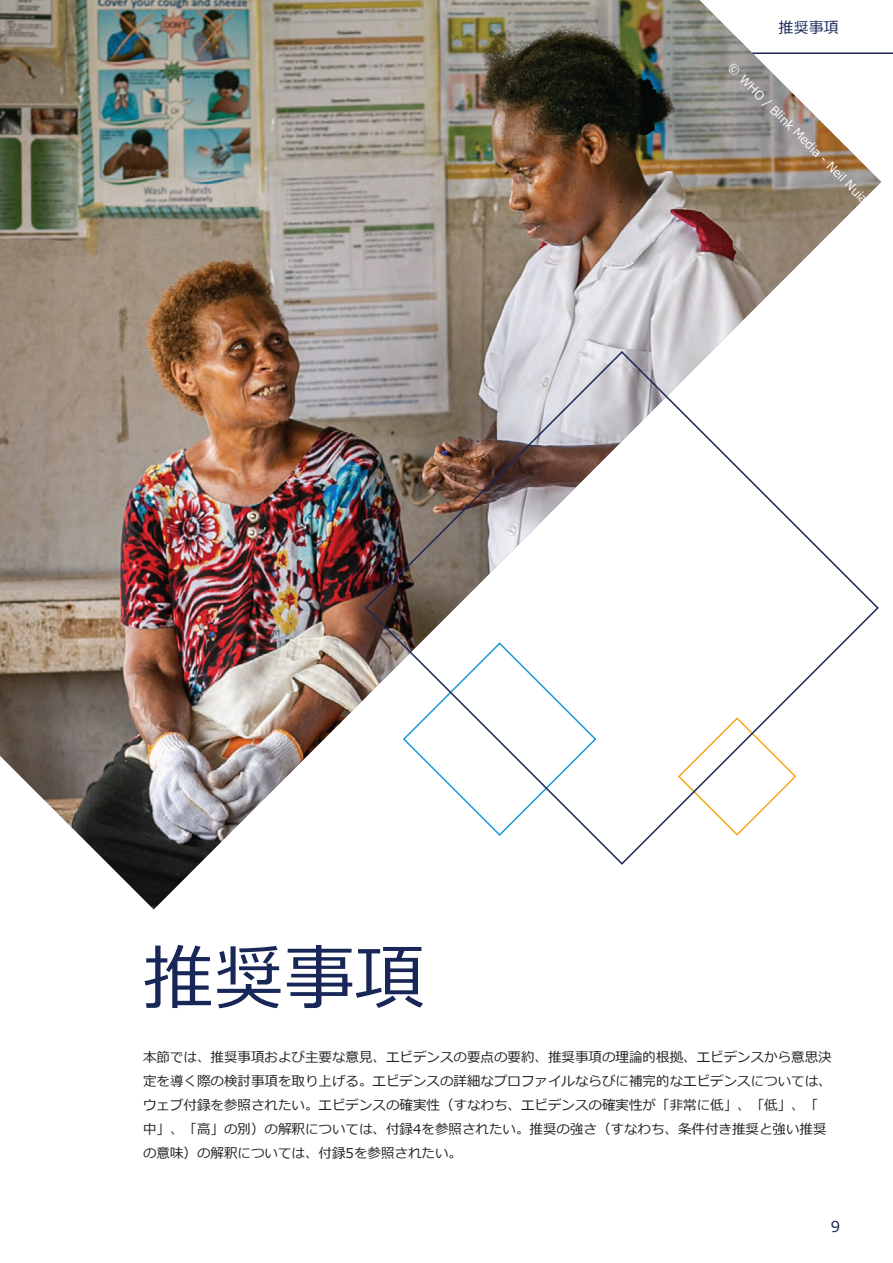
<style>
.page{position:relative;width:893px;height:1263px;background:#fff}
.page>*{position:absolute;margin:0;border:0;box-sizing:border-box;transform-origin:0 0}
._60_Bold_Left{font:70.5px "Meiryo";color:#182757}
.t1{font:15px "Meiryo";color:#182757}
._15_Bold_Left{font:13.5px/24px "Meiryo";color:#231f20}
._11_16_Reg_JU_Left{font:12px "Meiryo";color:#fff}
</style>
<div class="page">
<hr style="left:719px;top:53px;width:174px;height:1px;background:#182757">
<img style="left:0;top:0;width:881px;height:909px">
<svg style="left:364px;top:350px;width:516px;height:516px"></svg>
<p class="_60_Bold_Left" style="left:143px;top:929px;width:284px">推奨事項</p>
<p class="t1" style="left:778px;top:17px;width:62px">推奨事項</p>
<p class="_11_16_Reg_JU_Left" style="left:736px;top:59px;width:193px;rotate:45deg">© WHO / Blink Media - Neil Nuia</p>
<p class="_15_Bold_Left" style="left:143px;top:1046px;width:690px">本節では、推奨事項および主要な意見、エビデンスの要点の要約、推奨事項の理論的根拠、エビデンスから意思決定を導く際の検討事項を取り上げる。エビデンスの詳細なプロファイルならびに補完的なエビデンスについては、ウェブ付録を参照されたい。エビデンスの確実性（すなわち、エビデンスの確実性が「非常に低」、「低」、「中」、「高」の別）の解釈については、付録4を参照されたい。推奨の強さ（すなわち、条件付き推奨と強い推奨の意味）の解釈については、付録5を参照されたい。</p>
<p class="t1" style="left:831px;top:1216px;width:11px">9</p>
</div>
